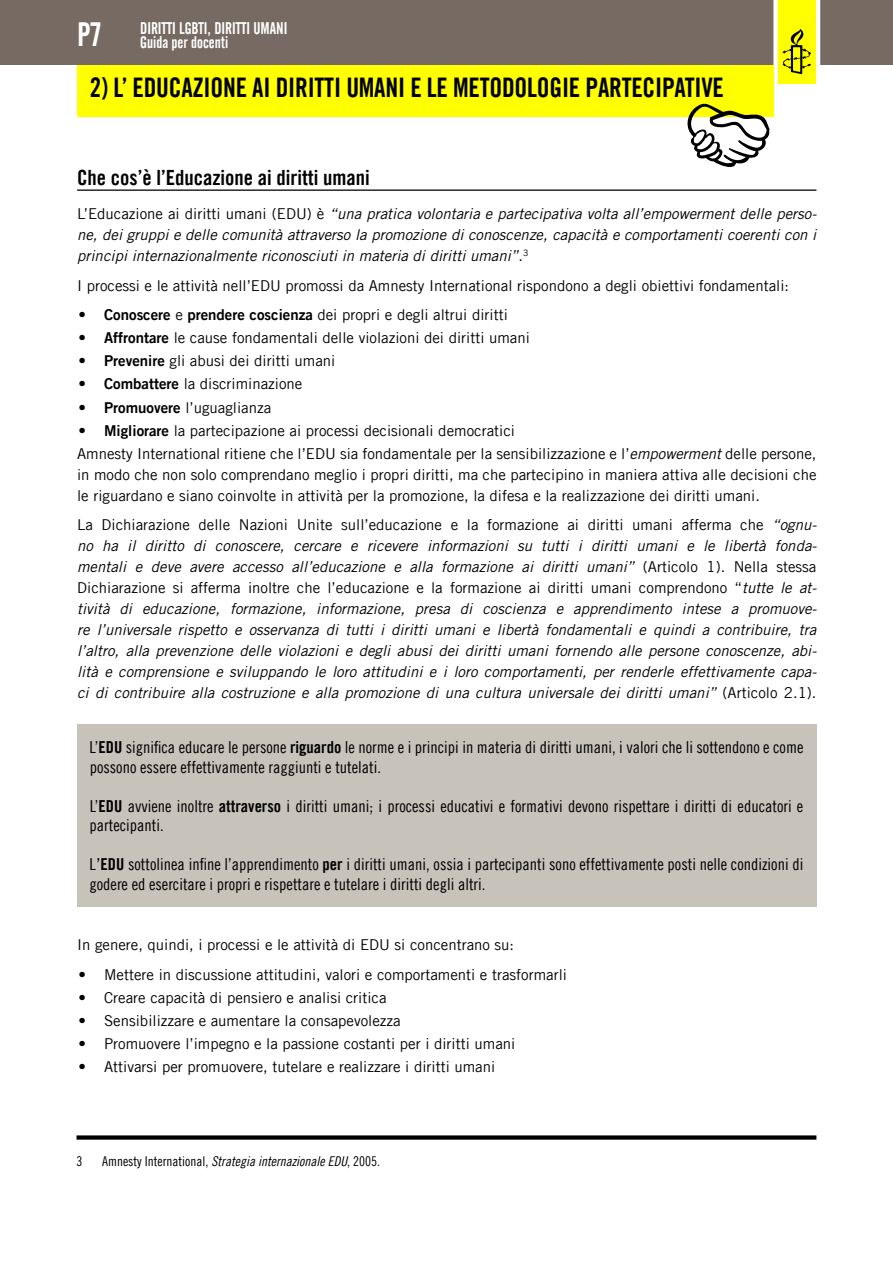
<style>
.page{position:relative;width:893px;height:1263px;background:#fff}
.page>*{position:absolute;margin:0;border:0;box-sizing:border-box;transform-origin:0 0}
.t1{font:27px "Amnesty Trade Gothic Bd Cn 20";letter-spacing:-.01em;color:#000;scale:.95 1}
.t2{font:21px "Amnesty Trade Gothic Bd Cn 20";color:#000}
.t3{font:16.5px/19.5px "Amnesty Trade Gothic Cn 18";color:#000}
.t4{font:16.5px/13.5px "Alternate Gothic No 2 BT";color:#fff;text-align:center}
.t5{font:italic 15px/21px "Amnesty Trade Gothic";color:#000;text-align:justify}
.t6{font:15px/23.1px "Amnesty Trade Gothic";color:#000}
.t7{font:13.5px "Amnesty Trade Gothic Cn 18";color:#000}
.s1{font-size:33px}
.s2{font-style:normal}
.s3{font-family:"Amnesty Trade Gothic Bd 2"}
.s4{font-style:italic}
.s5{font-family:"Amnesty Trade Gothic Bd Cn 20"}
.s6{font-family:"Amnesty Trade Gothic"}
.s7{font-family:"Amnesty Trade Gothic Cn 18 Obl"}
</style>
<div class="page">
<div style="left:0;top:0;width:893px;height:65px;background:#766a62"></div>
<div style="left:777px;top:0;width:39px;height:84px;background:#ff0"></div>
<hr style="left:816px;top:0;width:4px;height:84px;background:#fff">
<div style="left:773px;top:0;width:5px;height:84px;background:#fff"></div>
<div style="left:77px;top:1135px;width:739px;height:5px;background:#000"></div>
<svg style="left:782px;top:29px;width:29px;height:45px"></svg>
<div style="left:77px;top:65px;width:696px;height:51px;background:#ff0"></div>
<hr style="left:77px;top:189px;width:739px;height:2px;background:#000">
<div style="left:77px;top:724px;width:739px;height:182px;background:#c7c2ba"></div>
<svg style="left:684px;top:103px;width:86px;height:64px"></svg>
<p class="t4" style="left:77px;top:22px;width:212px"><span class="s1">P7</span> DIRITTI LGBTI, DIRITTI UMANI<br>Guida per docenti</p>
<h1 class="t1" style="left:90px;top:71px;width:669px">2) L’ EDUCAZIONE AI DIRITTI UMANI E LE METODOLOGIE PARTECIPATIVE</h1>
<h2 class="t2" style="left:77px;top:165px;width:294px">Che cos’è l’Educazione ai diritti umani</h2>
<p class="t5" style="left:77px;top:203px;width:741px"><span class="s2">L’Educazione ai diritti umani (EDU) è</span> “una pratica volontaria e partecipativa volta all’empowerment delle perso&shy;ne, dei gruppi e delle comunità attraverso la promozione di conoscenze, capacità e comportamenti coerenti con i principi internazionalmente riconosciuti in materia di diritti umani”<span class="s2">.</span><sup>3</sup></p>
<p class="t6" style="left:77px;top:273px;width:713px">I processi e le attività nell’EDU promossi da Amnesty International rispondono a degli obiettivi fondamentali:</p>
<p class="t6" style="left:79px;top:303px;width:431px"><span class="s3">• Conoscere</span> e <span class="s3">prendere coscienza</span> dei propri e degli altrui diritti</p>
<p class="t6" style="left:79px;top:326px;width:453px"><span class="s3">• Affrontare</span> le cause fondamentali delle violazioni dei diritti umani</p>
<p class="t6" style="left:79px;top:349px;width:258px"><span class="s3">• Prevenire</span> gli abusi dei diritti umani</p>
<p class="t6" style="left:79px;top:372px;width:225px"><span class="s3">• Combattere</span> la discriminazione</p>
<p class="t6" style="left:79px;top:395px;width:194px"><span class="s3">• Promuovere</span> l’uguaglianza</p>
<p class="t6" style="left:77px;top:419px;width:741px"><span class="s3">• Migliorare</span> la partecipazione ai processi decisionali democratici<br>Amnesty International ritiene che l’EDU sia fondamentale per la sensibilizzazione e l’<span class="s4">empowerment</span> delle persone,</p>
<p class="t6" style="left:77px;top:464px;width:741px;line-height:21px">in modo che non solo comprendano meglio i propri diritti, ma che partecipino in maniera attiva alle decisioni che le riguardano e siano coinvolte in attività per la promozione, la difesa e la realizzazione dei diritti umani.</p>
<p class="t5" style="left:77px;top:514px;width:741px"><span class="s2">La Dichiarazione delle Nazioni Unite sull’educazione e la formazione ai diritti umani afferma che</span> “ognu&shy;no ha il diritto di conoscere, cercare e ricevere informazioni su tutti i diritti umani e le libertà fonda&shy;mentali e deve avere accesso all’educazione e alla formazione ai diritti umani” <span class="s2">(Articolo 1). Nella stessa Dichiarazione si afferma inoltre che l’educazione e la formazione ai diritti umani comprendono “</span>tutte le at&shy;tività di educazione, formazione, informazione, presa di coscienza e apprendimento intese a promuove&shy;re l’universale rispetto e osservanza di tutti i diritti umani e libertà fondamentali e quindi a contribuire, tra l’altro, alla prevenzione delle violazioni e degli abusi dei diritti umani fornendo alle persone conoscenze, abi&shy;lità e comprensione e sviluppando le loro attitudini e i loro comportamenti, per renderle effettivamente capa&shy;ci di contribuire alla costruzione e alla promozione di una cultura universale dei diritti umani” <span class="s2">(Articolo 2.1).</span></p>
<p class="t3" style="left:90px;top:737px;width:715px">L’<span class="s5">EDU</span> significa educare le persone <span class="s5">riguardo</span> le norme e i principi in materia di diritti umani, i valori che li sottendono e come possono essere effettivamente raggiunti e tutelati.</p>
<p class="t3" style="left:90px;top:796px;width:715px">L’<span class="s5">EDU</span> avviene inoltre <span class="s5">attraverso</span> i diritti umani; i processi educativi e formativi devono rispettare i diritti di educatori e partecipanti.</p>
<p class="t3" style="left:90px;top:854px;width:715px">L<span class="s6">’</span><span class="s5">EDU</span> sottolinea infine l’apprendimento <span class="s5">per</span> i diritti umani, ossia i partecipanti sono effettivamente posti nelle condizioni di godere ed esercitare i propri e rispettare e tutelare i diritti degli altri.</p>
<p class="t6" style="left:77px;top:933px;width:438px">In genere, quindi, i processi e le attività di EDU si concentrano su:</p>
<p class="t6" style="left:79px;top:963px;width:490px">• Mettere in discussione attitudini, valori e comportamenti e trasformarli</p>
<p class="t6" style="left:79px;top:986px;width:309px">• Creare capacità di pensiero e analisi critica</p>
<p class="t6" style="left:79px;top:1009px;width:324px">• Sensibilizzare e aumentare la consapevolezza</p>
<p class="t6" style="left:79px;top:1032px;width:438px">• Promuovere l’impegno e la passione costanti per i diritti umani</p>
<p class="t6" style="left:79px;top:1055px;width:418px">• Attivarsi per promuovere, tutelare e realizzare i diritti umani</p>
<p class="t7" style="left:77px;top:1153px;width:7px">3</p>
<p class="t7" style="left:102px;top:1153px;width:280px">Amnesty International, <span class="s7">Strategia internazionale EDU</span>, 2005.</p>
</div>
